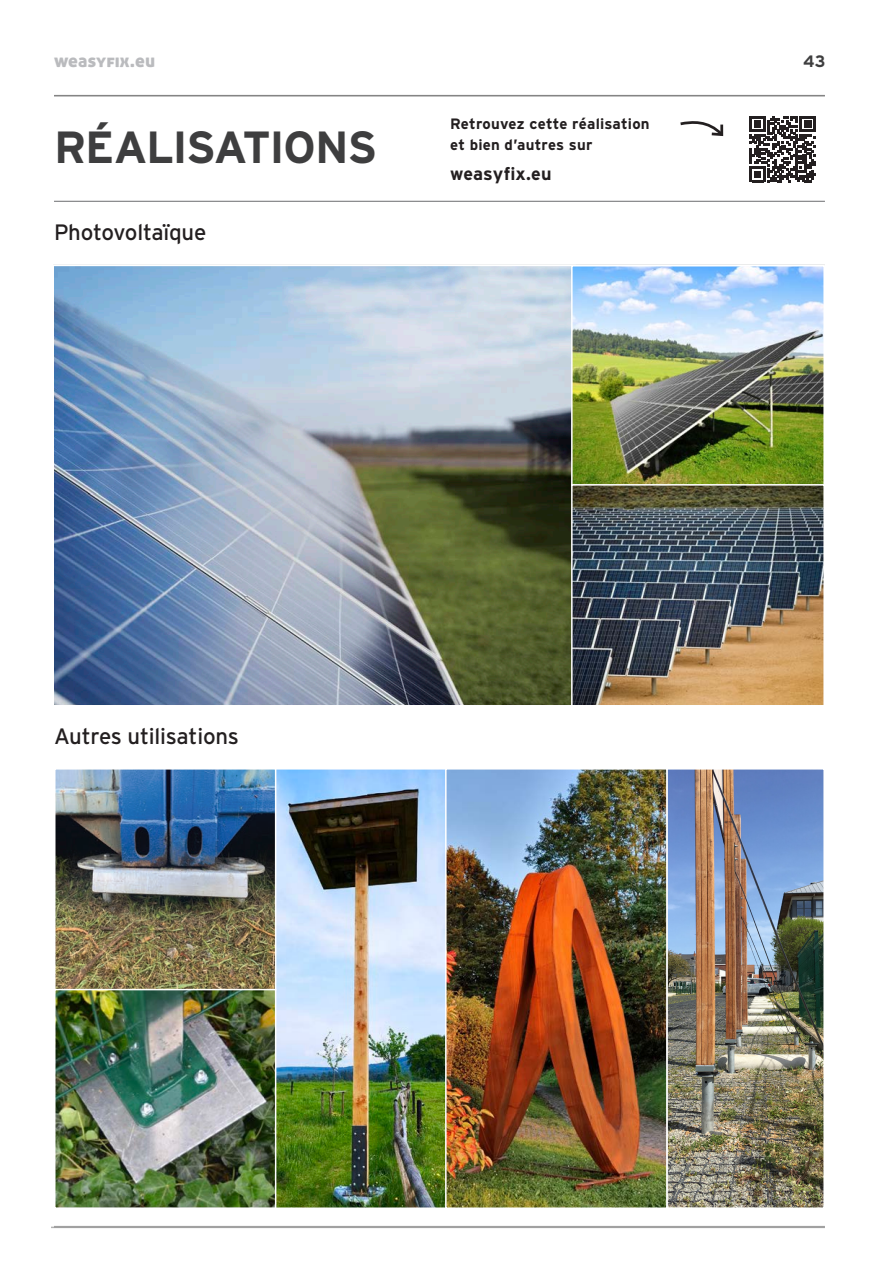
<style>
.page{position:relative;width:893px;height:1263px;background:#fff}
.page>*{position:absolute;margin:0;border:0;box-sizing:border-box;transform-origin:0 0}
.t1{font:700 45px "Interstate";letter-spacing:-.03em;color:#3e3e3f}
.t2{font:22.2px "Interstate";letter-spacing:-.01em;color:#231f20}
.t3{font:18px "Aller Display";letter-spacing:.005em;color:#babbbe}
.t4{font:700 18px "Interstate";letter-spacing:.005em;color:#231f20}
.t5{font:700 16.5px "Interstate";color:#3e3e3f}
.t6{font:700 15px/21px "Interstate";letter-spacing:.015em;color:#231f20}
</style>
<div class="page">
<hr style="left:51px;top:1226px;width:774px;height:2px;background:#3e3e3f">
<hr style="left:54px;top:95px;width:771px;height:1px;background:#3e3e3f">
<img style="left:277px;top:769px;width:167px;height:439px">
<hr style="left:54px;top:201px;width:771px;height:1px;background:#6c6d70">
<img style="left:53px;top:264px;width:517px;height:441px">
<img style="left:570px;top:264px;width:255px;height:219px">
<img style="left:570px;top:483px;width:254px;height:222px">
<img style="left:55px;top:769px;width:222px;height:219px">
<img style="left:55px;top:988px;width:222px;height:220px">
<img style="left:668px;top:769px;width:156px;height:439px">
<img style="left:444px;top:769px;width:224px;height:439px">
<svg style="left:750px;top:116px;width:66px;height:66px"></svg>
<svg style="left:680px;top:121px;width:44px;height:15px"></svg>
<p class="t3" style="left:54px;top:49px;width:103px">weasyfix.eu</p>
<p class="t5" style="left:803px;top:52px;width:24px">43</p>
<p class="t1" style="left:54px;top:122px;width:325px">RÉALISATIONS</p>
<p class="t2" style="left:54px;top:220px;width:154px">Photovoltaïque</p>
<p class="t6" style="left:450px;top:114px;width:201px">Retrouvez cette réalisation et bien d’autres sur</p>
<p class="t4" style="left:450px;top:164px;width:103px">weasyfix.eu</p>
<p class="t2" style="left:54px;top:723px;width:187px">Autres utilisations</p>
</div>
